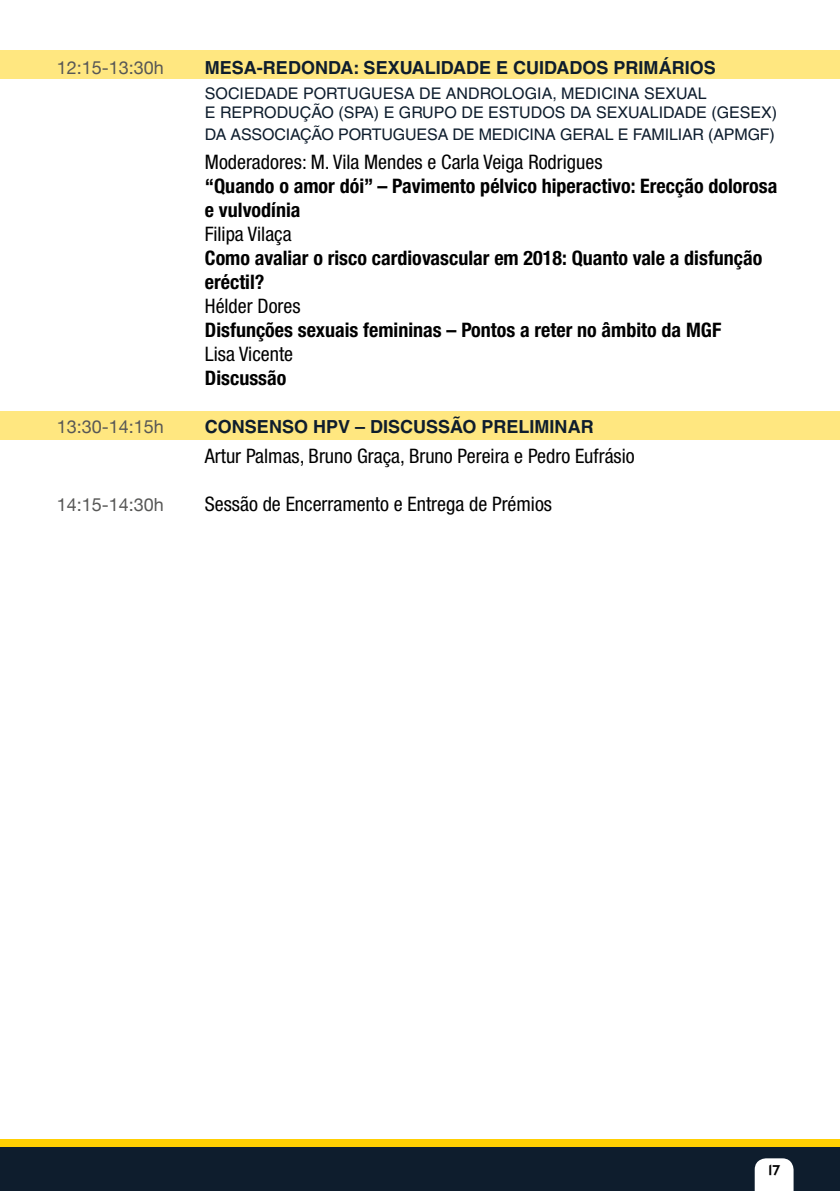
<style>
.page{position:relative;width:840px;height:1191px;background:#fff}
.page>*{position:absolute;margin:0;border:0;box-sizing:border-box;transform-origin:0 0}
.t1{font:700 condensed 20px/24px "Helvetica Neue";color:#000}
.t2{font:condensed 20px "Helvetica Neue";color:#000}
.t3{font:700 18px "Helvetica";color:#0e1d2d}
.t4{font:18px "Helvetica Neue";color:#575756}
.t5{font:16px/19.2px "Helvetica";color:#0e1d2d}
.t6{font:14px "London Two";color:#000}
</style>
<div class="page">
<div style="left:0;top:1138px;width:839px;height:53px;background:#ffcf02"></div>
<div style="left:0;top:1147px;width:839px;height:44px;background:#0e1d2d"></div>
<svg style="left:754px;top:1158px;width:39px;height:33px"></svg>
<div style="left:0;top:412px;width:839px;height:28px;background:#ffe780"></div>
<div style="left:0;top:51px;width:839px;height:28px;background:#ffe780"></div>
<p class="t4" style="left:57px;top:54px;width:109px">12:15-13:30h</p>
<p class="t3" style="left:205px;top:57px;width:512px">MESA-REDONDA: SEXUALIDADE E CUIDADOS PRIMÁRIOS</p>
<p class="t5" style="left:205px;top:83px;width:573px">SOCIEDADE PORTUGUESA DE ANDROLOGIA, MEDICINA SEXUAL<br>E REPRODUÇÃO (SPA) E GRUPO DE ESTUDOS DA SEXUALIDADE (GESEX)</p>
<p class="t5" style="left:205px;top:124px;width:571px">DA ASSOCIAÇÃO PORTUGUESA DE MEDICINA GERAL E FAMILIAR (APMGF)</p>
<p class="t2" style="left:205px;top:151px;width:399px">Moderadores: M. Vila Mendes e Carla Veiga Rodrigues</p>
<p class="t1" style="left:205px;top:174px;width:573px">“Quando o amor dói” – Pavimento pélvico hiperactivo: Erecção dolorosa e vulvodínia</p>
<p class="t2" style="left:205px;top:223px;width:88px">Filipa Vilaça</p>
<p class="t1" style="left:205px;top:246px;width:558px">Como avaliar o risco cardiovascular em 2018: Quanto vale a disfunção eréctil?</p>
<p class="t2" style="left:205px;top:295px;width:97px">Hélder Dores</p>
<p class="t1" style="left:205px;top:318px;width:517px">Disfunções sexuais femininas – Pontos a reter no âmbito da MGF</p>
<p class="t2" style="left:205px;top:343px;width:90px">Lisa Vicente</p>
<p class="t1" style="left:205px;top:366px;width:83px">Discussão</p>
<p class="t4" style="left:57px;top:414px;width:109px">13:30-14:15h</p>
<p class="t3" style="left:205px;top:416px;width:390px">CONSENSO HPV – DISCUSSÃO PRELIMINAR</p>
<p class="t2" style="left:205px;top:444px;width:431px">Artur Palmas, Bruno Graça, Bruno Pereira e Pedro Eufrásio</p>
<p class="t4" style="left:57px;top:491px;width:109px">14:15-14:30h</p>
<p class="t2" style="left:205px;top:492px;width:348px">Sessão de Encerramento e Entrega de Prémios</p>
<p class="t6" style="left:767px;top:1161px;width:14px">17</p>
</div>
